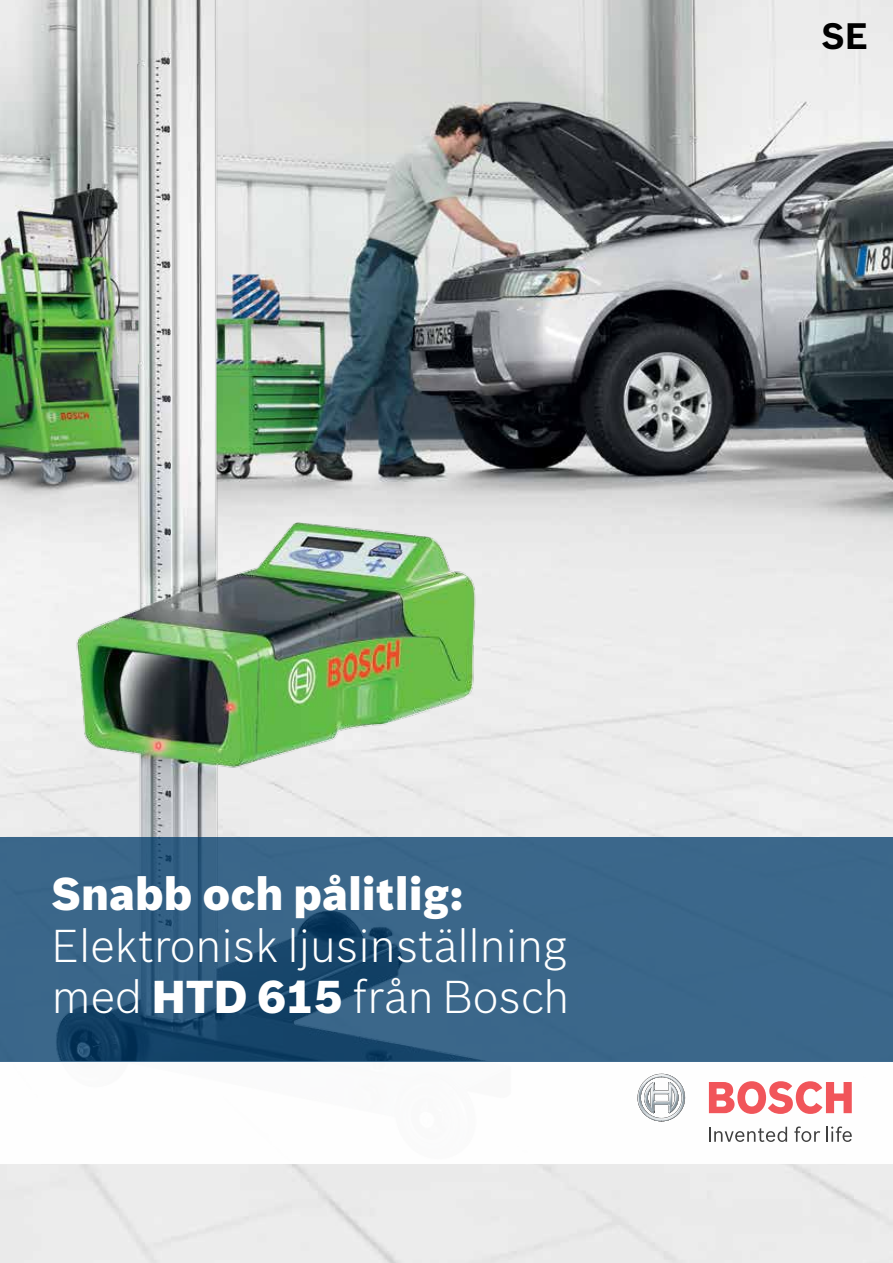
<style>
.page{position:relative;width:893px;height:1263px;background:#fff}
.page>*{position:absolute;margin:0;border:0;box-sizing:border-box;transform-origin:0 0}
.t1{font:300 45px/51px "Bosch Sans";color:#fff}
.t2{font:900 45px "Bosch Sans";color:#fff}
.t3{font:700 36px "Bosch Sans";color:#000}
.s1{font-weight:900}
</style>
<div class="page">
<img style="left:0;top:0;width:893px;height:1263px">
<img style="left:0;top:0;width:682px;height:837px">
<div style="left:0;top:1061px;width:893px;height:102px;background:#fff"></div>
<svg style="left:0;top:837px;width:893px;height:224px;background:#346084"></svg>
<svg style="left:637px;top:1074px;width:48px;height:47px"></svg>
<svg style="left:709px;top:1127px;width:78px;height:15px"></svg>
<svg style="left:794px;top:1126px;width:26px;height:16px"></svg>
<svg style="left:826px;top:1126px;width:26px;height:16px"></svg>
<svg style="left:709px;top:1081px;width:143px;height:33px"></svg>
<p class="t3" style="left:821px;top:13px;width:48px">SE</p>
<p class="t2" style="left:52px;top:866px;width:413px">Snabb och pålitlig:</p>
<p class="t1" style="left:52px;top:919px;width:519px">Elektronisk ljusinställning med <span class="s1">HTD 615</span> från Bosch</p>
</div>
